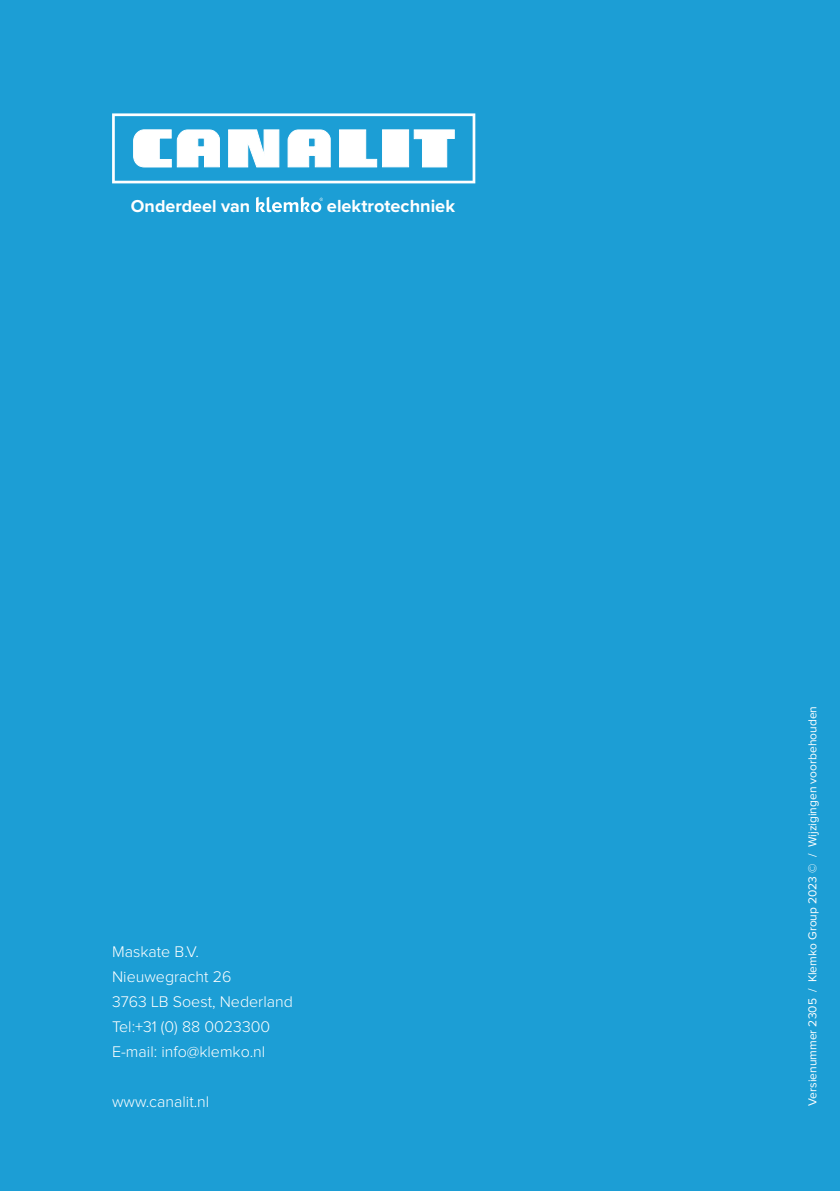
<style>
.page{position:relative;width:840px;height:1191px;background:#fff}
.page>*{position:absolute;margin:0;border:0;box-sizing:border-box;transform-origin:0 0}
.t1{font:700 18.2px "Proxima Nova";color:#fff}
.t2{font:700 17.8px "Proxima Nova";color:#fff}
.t3{font:300 16px/25px "Proxima Nova";color:#fff}
.t4{font:12px "Proxima Nova";color:#fff}
</style>
<div class="page">
<div style="left:0;top:0;width:839px;height:1191px;background:#1c9ed5"></div>
<svg style="left:256px;top:197px;width:67px;height:15px"></svg>
<svg style="left:112px;top:113px;width:363px;height:70px"></svg>
<p class="t2" style="left:131px;top:198px;width:121px">Onderdeel van</p>
<p class="t1" style="left:327px;top:197px;width:129px">elektrotechniek</p>
<p class="t3" style="left:112px;top:940px;width:182px">Maskate B.V.<br>Nieuwegracht 26<br>3763 LB Soest, Nederland<br>Tel:+31 (0) 88 0023300<br>E-mail: info@klemko.nl</p>
<p class="t3" style="left:112px;top:1090px;width:99px">www.canalit.nl</p>
<p class="t4" style="left:805px;top:1106px;width:401px;rotate:-90deg">Versienummer 2305 / Klemko Group 2023 © / Wijzigingen voorbehouden</p>
</div>
